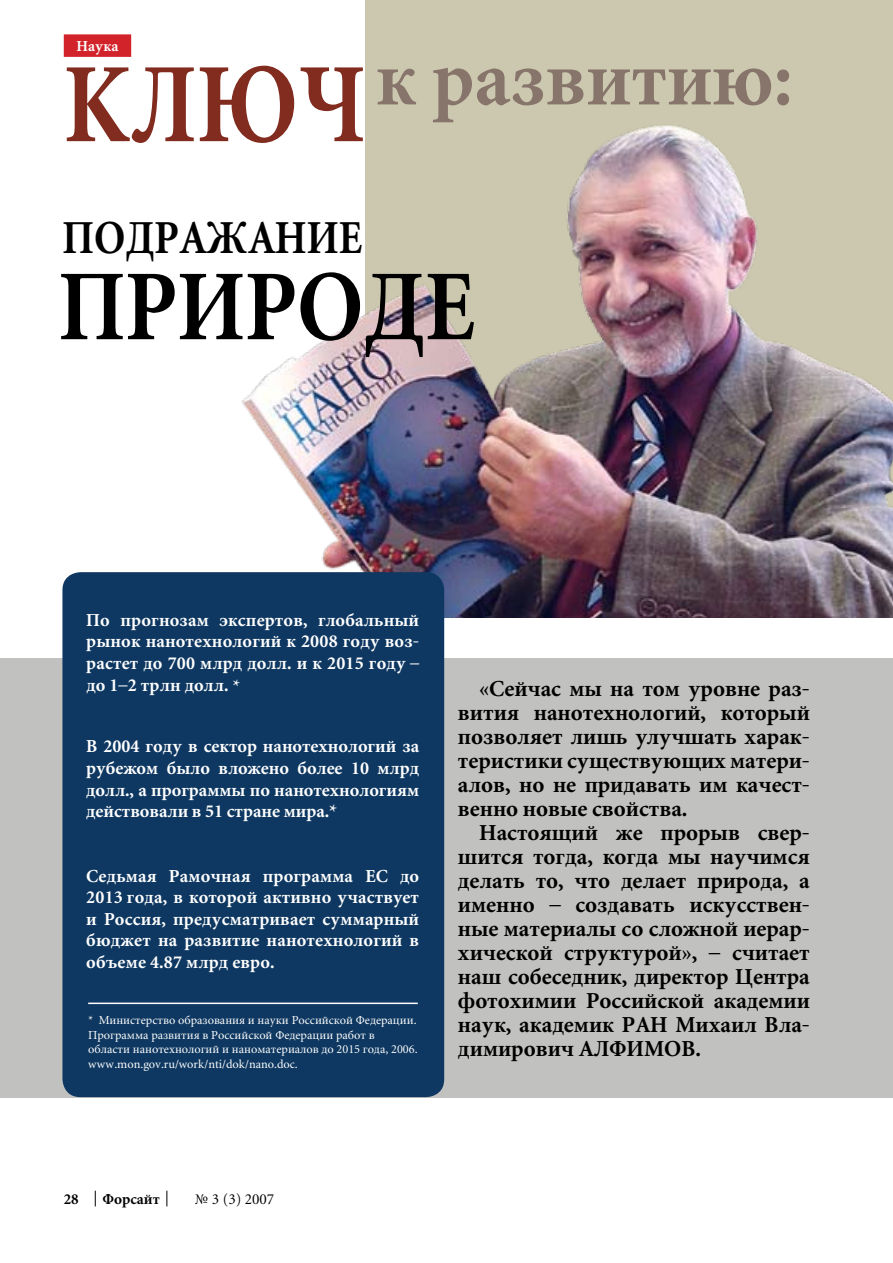
<style>
.page{position:relative;width:893px;height:1263px;background:#fff}
.page>*{position:absolute;margin:0;border:0;box-sizing:border-box;transform-origin:0 0}
.t1{font:700 111.3px "Miniature";color:#822b1f;scale:.85 1}
.t2{font:700 98.55px "Miniature";color:#000;scale:.88 1}
.t3{font:700 78px "Miniature";color:#87746a}
.t4{font:700 46.5px "Miniature";color:#000;scale:.88 1}
.t5{font:700 22.5px/24px "Miniature";color:#000;text-align:justify}
.t6{font:700 18px/21.6px "Miniature";letter-spacing:.01em;color:#fff;text-align:justify}
.t7{font:700 15px "Miniature";color:#000}
.t8{font:15px "Miniature";color:#000}
.t9{font:700 15px "Miniature";color:#fff}
.t10{font:12px/14.4px "Miniature";color:#fff}
.s1{font-size:16.5px}
</style>
<div class="page">
<svg style="left:95px;top:1191px;width:1px;height:15px"></svg>
<svg style="left:166px;top:1191px;width:1px;height:15px"></svg>
<div style="left:64px;top:34px;width:67px;height:23px;background:#d2232a"></div>
<div style="left:0;top:658px;width:892px;height:439px;background:#c1c1bf"></div>
<div style="left:365px;top:0;width:528px;height:598px;background:#ccc8b0"></div>
<img style="left:241px;top:125px;width:652px;height:492px">
<div style="left:62px;top:572px;width:382px;height:525px;background:#0e3861;border-radius:18px"></div>
<hr style="left:88px;top:1002px;width:330px;height:2px;background:#fff">
<p class="t9" style="left:77px;top:38px;width:43px">Наука</p>
<h1 class="t1" style="left:64px;top:50px;width:170px">КЛЮЧ</h1>
<h3 class="t3" style="left:376px;top:40px;width:418px">к развитию:</h3>
<h3 class="t4" style="left:63px;top:215px;width:340px">ПОДРАЖАНИЕ</h3>
<h2 class="t2" style="left:59px;top:258px;width:471px">ПРИРОДЕ</h2>
<p class="t6" style="left:86px;top:610px;width:334px">По прогнозам экспертов, глобальный рынок нанотехнологий к 2008 году воз&shy;растет до 700 млрд долл. и к 2015 году – до 1 –2 трлн долл. <span class="s1">*</span></p>
<p class="t6" style="left:86px;top:736px;width:334px">В 2004 году в сектор нанотехнологий за рубежом было вложено более 1 0 млрд долл., а программы по нанотехнологиям действовали в 51 стране мира.*</p>
<p class="t6" style="left:86px;top:866px;width:334px">Седьмая Рамочная программа ЕС до 2013 года, в которой активно участвует и Россия, преду-сматривает суммарный бюджет на развитие нанотехнологий в объеме 4.87 млрд евро.</p>
<p class="t10" style="left:88px;top:1014px;width:331px">* Министерство образования и науки Российской Федерации.<br>Программа развития в Российской Федерации работ в области нанотехнологий и наноматериалов до 2015 года, 2006. www.mon.gov.ru/work/nti/dok/nano.doc.</p>
<p class="t5" style="left:458px;top:677px;width:353px;text-indent:21px">«Сейчас мы на том уровне раз&shy;вития нанотехнологий, который позволяет лишь улучшать харак&shy;теристики существующих матери&shy;алов, но не придавать им качест&shy;венно новые свойства.</p>
<p class="t5" style="left:458px;top:821px;width:353px;text-indent:21px">Настоящий же прорыв свер&shy;шится тогда, когда мы научимся делать то, что делает природа, а именно – создавать искусствен&shy;ные материалы со сложной иерар&shy;хической структурой», – считает наш собеседник, директор Центра фотохимии Российской академии наук, академик РАН Михаил Вла&shy;димирович АЛФИМОВ.</p>
<p class="t7" style="left:64px;top:1192px;width:16px">28</p>
<p class="t7" style="left:102px;top:1192px;width:59px">Форсайт</p>
<p class="t8" style="left:195px;top:1192px;width:81px">№ 3 (3) 2007</p>
</div>
